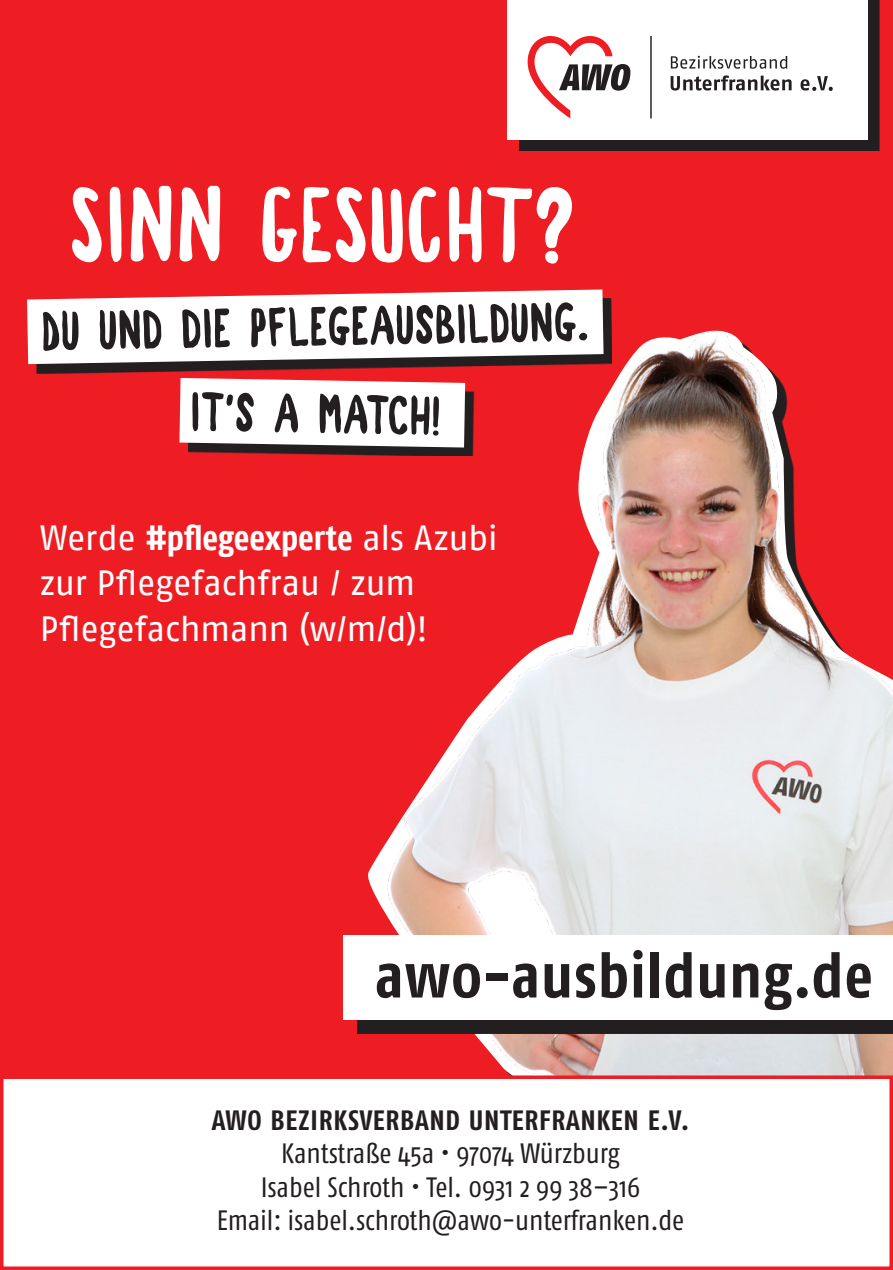
<style>
.page{position:relative;width:893px;height:1270px;background:#fff}
.page>*{position:absolute;margin:0;border:0;box-sizing:border-box;transform-origin:0 0}
.HL{font:100.45px "Westfalia V.2";color:#fff}
.t1{font:700 63px "AWO Fago Cond";letter-spacing:.01em;color:#231f20}
.FT{font:52.15px "Westfalia V.2";color:#231f20}
.t2{font:35px/45.5px "AWO Fago Office";letter-spacing:-.01em;color:#fff}
.t3{font:28px "Fago Co";color:#231f20}
.t4{font:700 28px "Fago Co";letter-spacing:.025em;color:#231f20}
.s1{font-family:"AWO Fago Cond";font-weight:700}
</style>
<div class="page">
<div style="left:0;top:0;width:893px;height:1075px;background:#ee1d23"></div>
<img style="left:343px;top:31px;width:550px;height:1044px">
<div style="left:357px;top:949px;width:536px;height:84px;background:#231f20"></div>
<div style="left:343px;top:935px;width:550px;height:84px;background:#fff"></div>
<div style="left:0;top:1075px;width:893px;height:195px;border:4px solid #ee1d23"></div>
<div style="left:519px;top:0;width:360px;height:151px;background:#231f20"></div>
<div style="left:507px;top:0;width:360px;height:139px;background:#fff"></div>
<svg style="left:528px;top:36px;width:102px;height:82px"></svg>
<hr style="left:650px;top:36px;width:2px;height:82px;background:#231f20">
<svg style="left:671px;top:56px;width:116px;height:13px"></svg>
<svg style="left:671px;top:75px;width:121px;height:16px"></svg>
<svg style="left:800px;top:76px;width:33px;height:15px"></svg>
<svg style="left:188px;top:386px;width:286px;height:70px;fill:#231f20"></svg>
<svg style="left:179px;top:378px;width:286px;height:70px"></svg>
<svg style="left:36px;top:298px;width:576px;height:75px"></svg>
<svg style="left:27px;top:289px;width:576px;height:75px"></svg>
<p class="HL" style="left:69px;top:162px;width:508px">SINN GESUCHT?</p>
<p class="FT" style="left:41px;top:299px;width:549px;rotate:-1deg">Du und die Pflegeausbildung.</p>
<p class="FT" style="left:190px;top:379px;width:252px;rotate:1deg">It's a match!</p>
<p class="t2" style="left:40px;top:515px;width:460px">Werde <span class="s1">#pflegeexperte</span> als Azubi zur Pflegefachfrau / zum<br>Pflegefachmann (w/m/d)!</p>
<p class="t1" style="left:375px;top:939px;width:499px">awo-ausbildung.de</p>
<p class="t4" style="left:212px;top:1103px;width:479px">AWO BEZIRKSVERBAND UNTERFRANKEN E.V.</p>
<p class="t3" style="left:281px;top:1137px;width:340px">Kantstraße 45a • 97074 Würzburg</p>
<p class="t3" style="left:261px;top:1171px;width:381px">Isabel Schroth • Tel. 0931 2 99 38–316</p>
<p class="t3" style="left:217px;top:1205px;width:469px">Email: isabel.schroth@awo-unterfranken.de</p>
</div>
